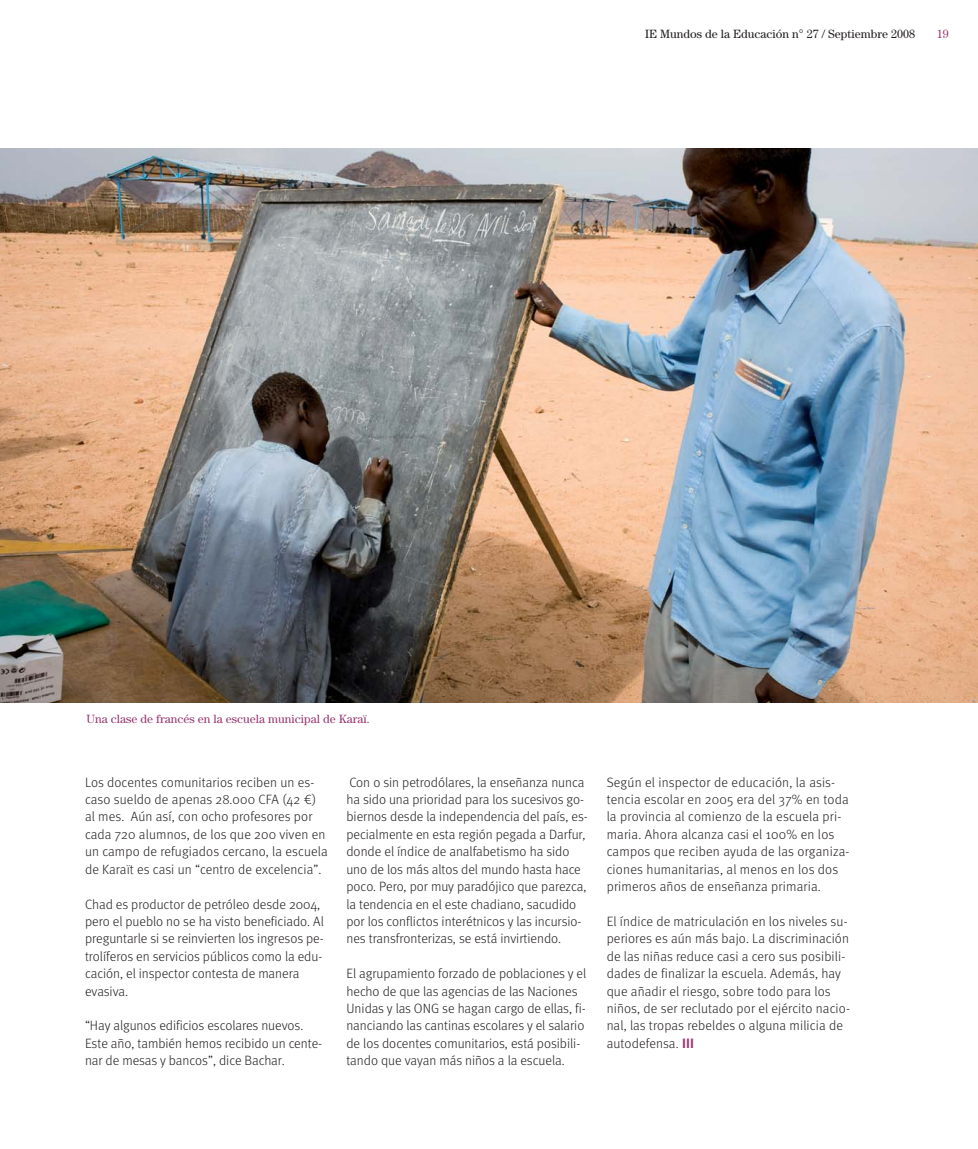
<style>
.page{position:relative;width:978px;height:1149px;background:#fff}
.page>*{position:absolute;margin:0;border:0;box-sizing:border-box;transform-origin:0 0}
.t1{font:300 13.5px/17.4px "Meta";color:#231f20}
.t2{font:12px "Century Std";color:#993973}
.t3{font:12px "Century Std";color:#231f20}
.s1{font-weight:700;color:#993973}
</style>
<div class="page">
<img style="left:0;top:149px;width:978px;height:553px">
<p class="t3" style="left:645px;top:30px;width:271px">IE Mundos de la Educación n° 27 / Septiembre 2008</p>
<p class="t2" style="left:937px;top:30px;width:13px">19</p>
<p class="t2" style="left:86px;top:714px;width:285px">Una clase de francés en la escuela municipal de Karaï.</p>
<p class="t1" style="left:85px;top:774px;width:244px">Los docentes comunitarios reciben un es&shy;caso sueldo de apenas 28.000 CFA (42 €) al mes. Aún así, con ocho profesores por cada 720 alumnos, de los que 200 viven en un campo de refugiados cercano, la escuela de Karaït es casi un “centro de excelencia”.</p>
<p class="t1" style="left:85px;top:895px;width:240px">Chad es productor de petróleo desde 2004, pero el pueblo no se ha visto beneficiado. Al preguntarle si se reinvierten los ingresos pe&shy;trolíferos en servicios públicos como la edu&shy;cación, el inspector contesta de manera evasiva.</p>
<p class="t1" style="left:85px;top:1017px;width:239px">“Hay algunos edificios escolares nuevos.<br>Este año, también hemos recibido un cente&shy;nar de mesas y bancos”, dice Bachar.</p>
<p class="t1" style="left:346px;top:774px;width:243px">Con o sin petrodólares, la enseñanza nunca ha sido una prioridad para los sucesivos go&shy;biernos desde la independencia del país, es&shy;pecialmente en esta región pegada a Darfur, donde el índice de analfabetismo ha sido uno de los más altos del mundo hasta hace poco. Pero, por muy paradójico que parezca, la tendencia en el este chadiano, sacudido por los conflictos interétnicos y las incursio&shy;nes transfronterizas, se está invirtiendo.</p>
<p class="t1" style="left:346px;top:965px;width:241px">El agrupamiento forzado de poblaciones y el hecho de que las agencias de las Naciones Unidas y las ONG se hagan cargo de ellas, fi&shy;nanciando las cantinas escolares y el salario de los docentes comunitarios, está posibili&shy;tando que vayan más niños a la escuela.</p>
<p class="t1" style="left:607px;top:774px;width:244px">Según el inspector de educación, la asis&shy;tencia escolar en 2005 era del 37% en toda la provincia al comienzo de la escuela pri&shy;maria. Ahora alcanza casi el 100% en los campos que reciben ayuda de las organiza&shy;ciones humanitarias, al menos en los dos primeros años de enseñanza primaria.</p>
<p class="t1" style="left:607px;top:913px;width:245px">El índice de matriculación en los niveles su&shy;periores es aún más bajo. La discriminación de las niñas reduce casi a cero sus posibili&shy;dades de finalizar la escuela. Además, hay que añadir el riesgo, sobre todo para los niños, de ser reclutado por el ejército nacio&shy;nal, las tropas rebeldes o alguna milicia de autodefensa. <span class="s1">III</span></p>
</div>
